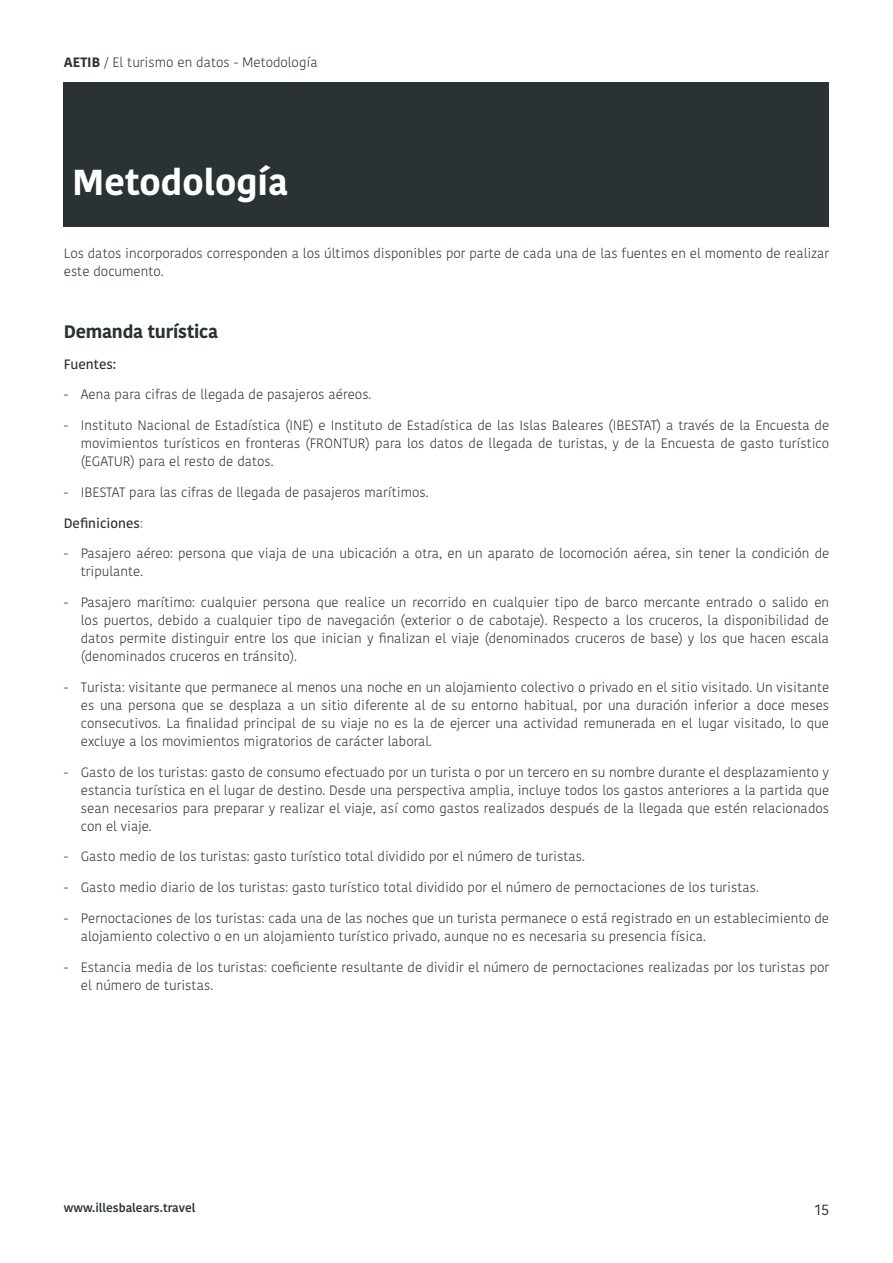
<style>
.page{position:relative;width:893px;height:1263px;background:#fff}
.page>*{position:absolute;margin:0;border:0;box-sizing:border-box;transform-origin:0 0}
.t1{font:700 36px "Kohinoor Devanagari";color:#fff}
.Titulo_H4{font:700 18px "Kohinoor Devanagari";letter-spacing:-.01em;color:#2a3234}
.t2{font:15px "Kohinoor Devanagari";color:#2a3234}
.Párrafo_-_List{font:300 13.5px/18px "Kohinoor Devanagari";color:#2a3234}
.Párrafo_-_P{font:300 13.5px "Kohinoor Devanagari";color:#2a3234}
.Párrafo_-_P-2{font:500 13.5px "Kohinoor Devanagari";color:#2a3234}
.t3{font:600 12px "Kohinoor Devanagari";color:#2a3234}
.s1{font-weight:700}
.s2{font-weight:300;color:#515362}
</style>
<div class="page">
<div style="left:64px;top:82px;width:765px;height:145px;background:#2a3234"></div>
<p class="Párrafo_-_P" style="left:64px;top:55px;width:255px"><span class="s1">AETIB</span> / El turismo en datos - Metodología</p>
<p class="t1" style="left:72px;top:151px;width:217px">Metodología</p>
<p class="Párrafo_-_List" style="left:64px;top:245px;width:767px">Los datos incorporados corresponden a los últimos disponibles por parte de cada una de las fuentes en el momento de realizar este documento.</p>
<p class="Titulo_H4" style="left:64px;top:315px;width:156px">Demanda turística</p>
<p class="Párrafo_-_P-2" style="left:64px;top:356px;width:54px">Fuentes:</p>
<p class="Párrafo_-_List" style="left:64px;top:386px;width:309px">- Aena para cifras de llegada de pasajeros aéreos.</p>
<p class="Párrafo_-_List" style="left:81px;top:416px;width:750px;text-align:justify;text-indent:-17px">- Instituto Nacional de Estadística (INE) e Instituto de Estadística de las Islas Baleares (IBESTAT) a través de la Encuesta de movimientos turísticos en fronteras (FRONTUR) para los datos de llegada de turistas, y de la Encuesta de gasto turístico (EGATUR) para el resto de datos.</p>
<p class="Párrafo_-_List" style="left:64px;top:483px;width:366px">- IBESTAT para las cifras de llegada de pasajeros marítimos.</p>
<p class="Párrafo_-_P-2" style="left:64px;top:515px;width:80px">Definiciones<span class="s2">:</span></p>
<p class="Párrafo_-_List" style="left:81px;top:545px;width:750px;text-indent:-17px">- Pasajero aéreo: persona que viaja de una ubicación a otra, en un aparato de locomoción aérea, sin tener la condición de tripulante.</p>
<p class="Párrafo_-_List" style="left:81px;top:593px;width:750px;text-align:justify;text-indent:-17px">- Pasajero marítimo: cualquier persona que realice un recorrido en cualquier tipo de barco mercante entrado o salido en los puertos, debido a cualquier tipo de navegación (exterior o de cabotaje). Respecto a los cruceros, la disponibilidad de datos permite distinguir entre los que inician y finalizan el viaje (denominados cruceros de base) y los que hacen escala (denominados cruceros en tránsito).</p>
<p class="Párrafo_-_List" style="left:81px;top:678px;width:750px;text-align:justify;text-indent:-17px">- Turista: visitante que permanece al menos una noche en un alojamiento colectivo o privado en el sitio visitado. Un visitante es una persona que se desplaza a un sitio diferente al de su entorno habitual, por una duración inferior a doce meses consecutivos. La finalidad principal de su viaje no es la de ejercer una actividad remunerada en el lugar visitado, lo que excluye a los movimientos migratorios de carácter laboral.</p>
<p class="Párrafo_-_List" style="left:81px;top:763px;width:750px;text-align:justify;text-indent:-17px">- Gasto de los turistas: gasto de consumo efectuado por un turista o por un tercero en su nombre durante el desplazamiento y estancia turística en el lugar de destino. Desde una perspectiva amplia, incluye todos los gastos anteriores a la partida que sean necesarios para preparar y realizar el viaje, así como gastos realizados después de la llegada que estén relacionados con el viaje.</p>
<p class="Párrafo_-_List" style="left:64px;top:848px;width:523px">- Gasto medio de los turistas: gasto turístico total dividido por el número de turistas.</p>
<p class="Párrafo_-_List" style="left:64px;top:878px;width:697px">- Gasto medio diario de los turistas: gasto turístico total dividido por el número de pernoctaciones de los turistas.</p>
<p class="Párrafo_-_List" style="left:81px;top:909px;width:750px;text-indent:-17px">- Pernoctaciones de los turistas: cada una de las noches que un turista permanece o está registrado en un establecimiento de alojamiento colectivo o en un alojamiento turístico privado, aunque no es necesaria su presencia física.</p>
<p class="Párrafo_-_List" style="left:81px;top:958px;width:750px;text-indent:-17px">- Estancia media de los turistas: coeficiente resultante de dividir el número de pernoctaciones realizadas por los turistas por el número de turistas.</p>
<p class="t3" style="left:64px;top:1200px;width:133px">www.illesbalears.travel</p>
<p class="t2" style="left:815px;top:1201px;width:16px">15</p>
</div>
